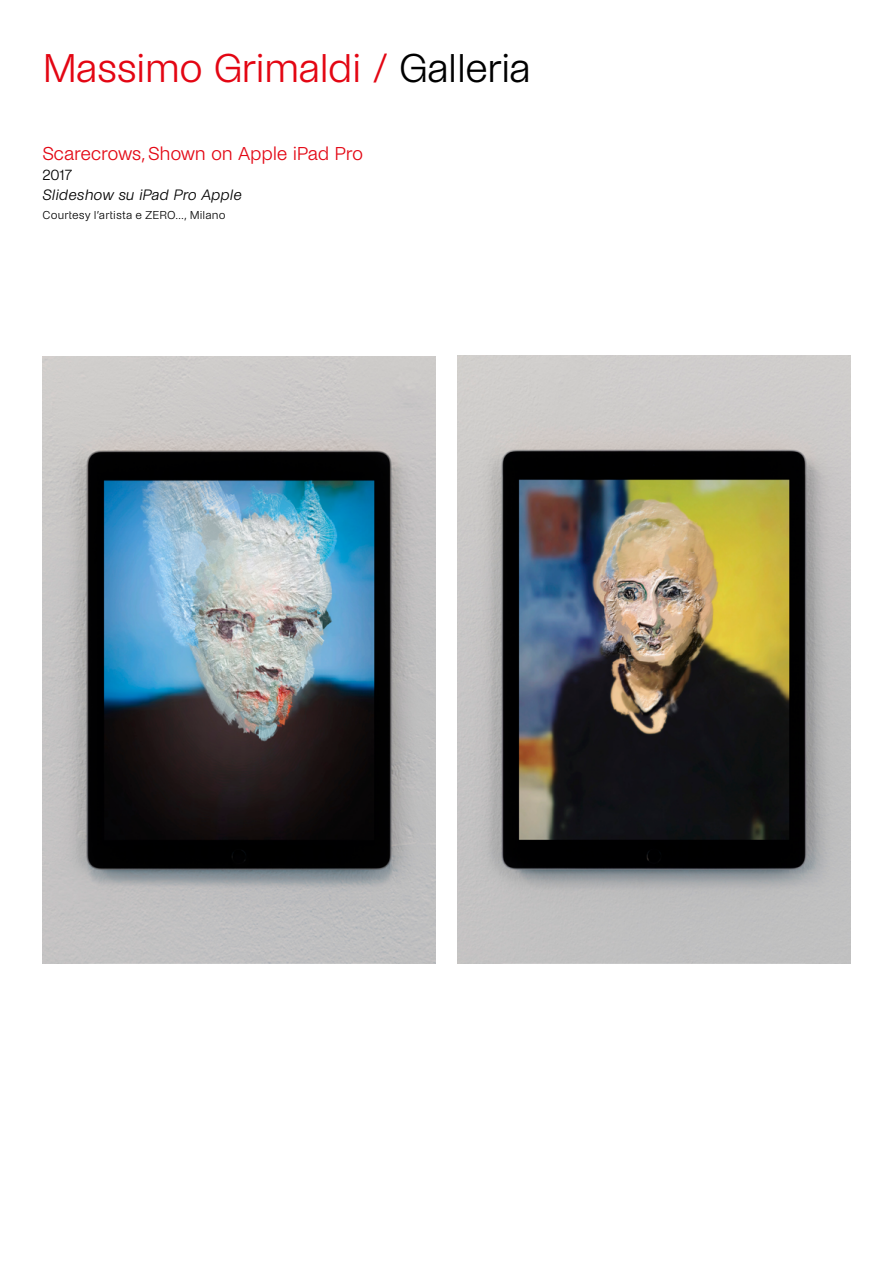
<style>
.page{position:relative;width:893px;height:1263px;background:#fff}
.page>*{position:absolute;margin:0;border:0;box-sizing:border-box;transform-origin:0 0}
.t1{font:300 42px "Noi Grotesk";letter-spacing:-.02em;color:#e30613}
.t2{font:300 19.5px "Noi Grotesk";letter-spacing:-.02em;color:#e30613}
.t3{font:italic 300 15.75px "Noi Grotesk";color:#000}
.t4{font:300 15.75px "Noi Grotesk";color:#000}
.t5{font:300 12px "Noi Grotesk";letter-spacing:.01em;color:#000}
.s1{color:#000}
</style>
<div class="page">
<img style="left:43px;top:356px;width:393px;height:608px">
<img style="left:457px;top:356px;width:393px;height:607px">
<h1 class="t1" style="left:43px;top:44px;width:490px">Massimo Grimaldi / <span class="s1">Galleria</span></h1>
<p class="t2" style="left:43px;top:143px;width:322px">Scarecrows, Shown on Apple iPad Pro</p>
<p class="t4" style="left:43px;top:166px;width:31px">2017</p>
<p class="t3" style="left:43px;top:186px;width:201px">Slideshow su iPad Pro Apple</p>
<p class="t5" style="left:43px;top:208px;width:185px">Courtesy l’artista e ZERO…, Milano</p>
</div>
